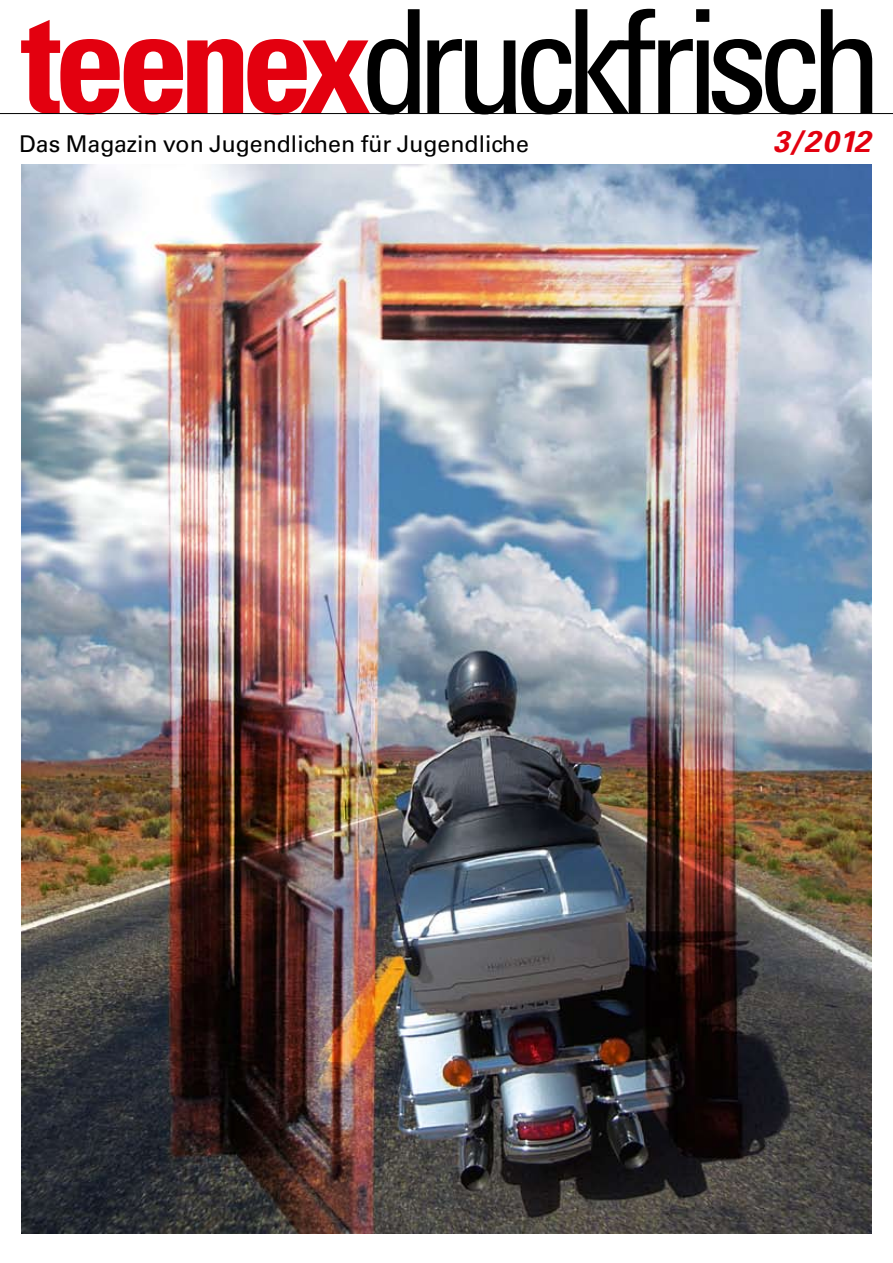
<style>
.page{position:relative;width:893px;height:1263px;background:#fff}
.page>*{position:absolute;margin:0;border:0;box-sizing:border-box;transform-origin:0 0}
.t1{font:condensed 143.85px "Univers";letter-spacing:-.095em;color:#000}
.t2{font:italic 700 30px "Univers";color:#e3000f}
.t3{font:23.1px "Univers";color:#000}
.s1{font-weight:700;color:#e3000f}
</style>
<div class="page">
<hr style="left:0;top:113px;width:893px;height:1px;background:#000">
<img style="left:21px;top:164px;width:851px;height:1069px">
<h1 class="t1" style="left:21px;top:-29px;width:863px"><span class="s1">teenex</span>druckfrisch</h1>
<p class="t3" style="left:19px;top:130px;width:511px">Das Magazin von Jugendlichen für Jugendliche</p>
<p class="t2" style="left:773px;top:122px;width:99px">3/2012</p>
</div>
